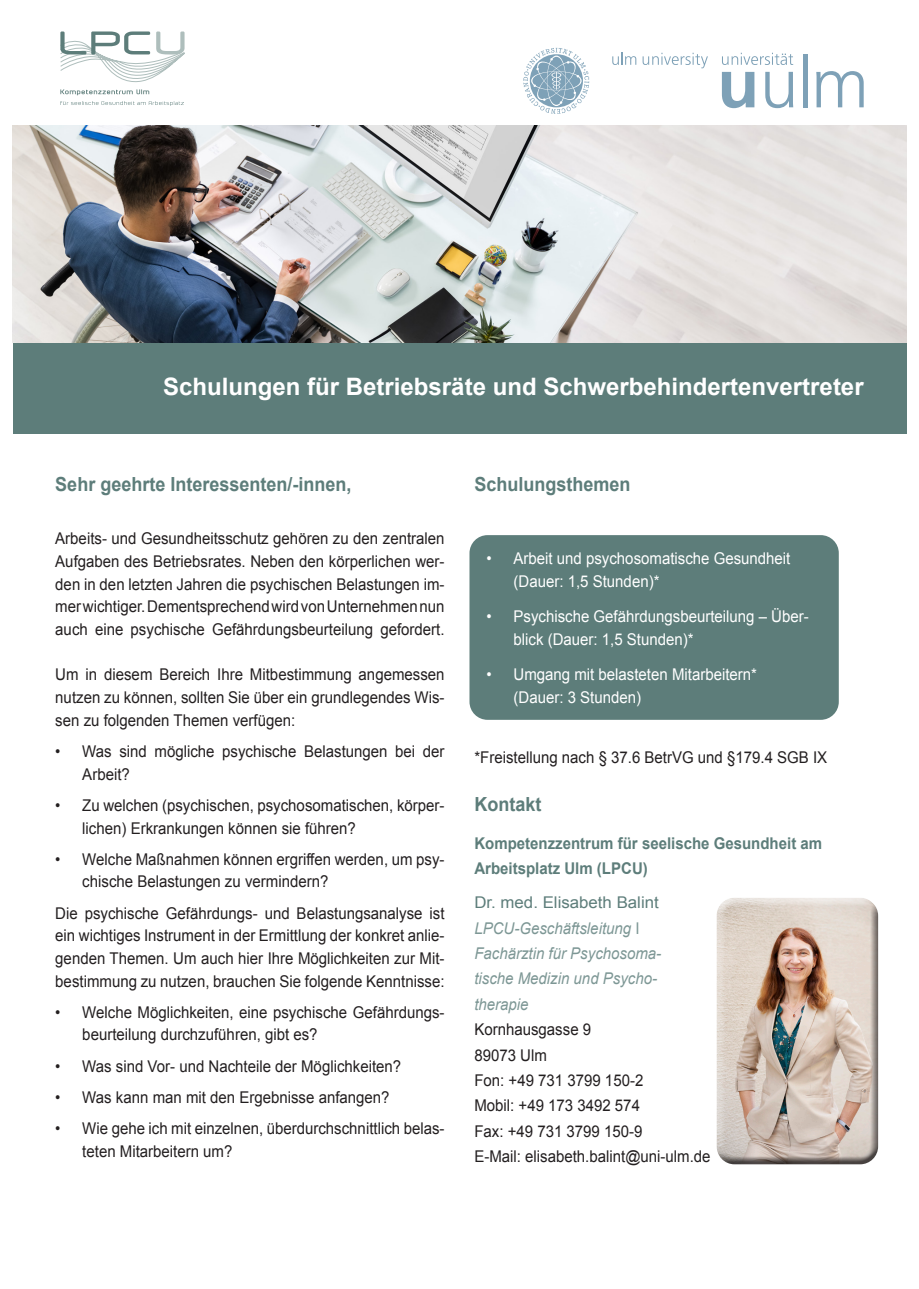
<style>
.page{position:relative;width:919px;height:1289px;background:#fff}
.page>*{position:absolute;margin:0;border:0;box-sizing:border-box;transform-origin:0 0}
.t1{font:700 24px "Arial";color:#fff}
.Ueberschrift{font:700 19.35px "Arial";color:#5d7d7a;scale:.93 1}
.Ueberschrift-2{font:16.2px/22.6px "Arial";color:#231f20;scale:.93 1}
.t2{font:16.2px/22.6px "Arial";color:#fff;scale:.93 1}
.Lautext{font:16.2px/25.3px "Arial";color:#231f20;scale:.93 1}
.Lautext-2{font:italic 16.2px/25.3px "Arial";color:#7d9795;scale:.93 1}
.Lautext-3{font:700 16.2px/25.3px "Arial";color:#5d7d7a;scale:.93 1}
.Lautext-4{font:16.2px "Arial";color:#5d7d7a;scale:1.04 1}
.s1{font-style:normal}
.s2{font-style:italic;color:#7d9795}
</style>
<div class="page">
<div style="left:13px;top:338px;width:893px;height:96px;background:#5d7d7a"></div>
<img style="left:13px;top:125px;width:893px;height:217px">
<svg style="left:60px;top:101px;width:124px;height:5px"></svg>
<svg style="left:60px;top:89px;width:89px;height:6px"></svg>
<svg style="left:60px;top:31px;width:125px;height:52px"></svg>
<div style="left:714px;top:895px;width:164px;height:258px;background:#fff;opacity:.75"></div>
<div style="left:714px;top:902px;width:164px;height:262px;background:#231f20;opacity:.75"></div>
<div style="left:469px;top:535px;width:369px;height:184px;background:#5d7d7a;border-radius:18px"></div>
<svg style="left:523px;top:48px;width:66px;height:66px"></svg>
<svg style="left:722px;top:53px;width:71px;height:12px"></svg>
<svg style="left:721px;top:72px;width:33px;height:36px"></svg>
<svg style="left:765px;top:72px;width:28px;height:36px"></svg>
<div style="left:802px;top:54px;width:5px;height:53px;background:#7ea1b7"></div>
<svg style="left:816px;top:71px;width:47px;height:36px"></svg>
<svg style="left:612px;top:52px;width:24px;height:13px"></svg>
<svg style="left:642px;top:53px;width:65px;height:15px"></svg>
<p class="t1" style="left:163px;top:370px;width:702px">Schulungen für Betriebsräte und Schwerbehindertenvertreter</p>
<p class="Ueberschrift" style="left:55px;top:471px;width:320px">Sehr geehrte Interessenten/-innen,</p>
<p class="Ueberschrift-2" style="left:55px;top:527px;width:420px;text-align:justify">Arbeits- und Gesundheitsschutz gehören zu den zentralen Aufgaben des Betriebsrates. Neben den körperlichen wer&shy;den in den letzten Jahren die psychischen Belastungen im&shy;mer wichtiger. Dementsprechend wird von Unternehmen nun auch eine psychische Gefährdungsbeurteilung gefordert.</p>
<p class="Ueberschrift-2" style="left:55px;top:663px;width:420px;text-align:justify">Um in diesem Bereich Ihre Mitbestimmung angemessen nutzen zu können, sollten Sie über ein grundlegendes Wis&shy;sen zu folgenden Themen verfügen:</p>
<p class="Ueberschrift-2" style="left:82px;top:740px;width:391px;text-indent:-27px">• Was sind mögliche psychische Belastungen bei der<br>Arbeit?</p>
<p class="Ueberschrift-2" style="left:82px;top:794px;width:391px;text-indent:-27px">• Zu welchen (psychischen, psychosomatischen, körper&shy;lichen) Erkrankungen können sie führen?</p>
<p class="Ueberschrift-2" style="left:82px;top:847px;width:391px;text-indent:-27px">• Welche Maßnahmen können ergriffen werden, um psy&shy;chische Belastungen zu vermindern?</p>
<p class="Ueberschrift-2" style="left:55px;top:901px;width:420px;text-align:justify">Die psychische Gefährdungs- und Belastungsanalyse ist ein wichtiges Instrument in der Ermittlung der konkret anlie&shy;genden Themen. Um auch hier Ihre Möglichkeiten zur Mit&shy;bestimmung zu nutzen, brauchen Sie folgende Kenntnisse:</p>
<p class="Ueberschrift-2" style="left:82px;top:1000px;width:391px;text-indent:-27px">• Welche Möglichkeiten, eine psychische Gefährdungs&shy;beurteilung durchzuführen, gibt es?</p>
<p class="Ueberschrift-2" style="left:55px;top:1054px;width:373px">• Was sind Vor- und Nachteile der Möglichkeiten?</p>
<p class="Ueberschrift-2" style="left:55px;top:1085px;width:361px">• Was kann man mit den Ergebnisse anfangen?</p>
<p class="Ueberschrift-2" style="left:82px;top:1117px;width:391px;text-indent:-27px">• Wie gehe ich mit einzelnen, überdurchschnittlich belas&shy;teten Mitarbeitern um?</p>
<p class="Ueberschrift" style="left:474px;top:471px;width:169px">Schulungsthemen</p>
<p class="t2" style="left:513px;top:547px;width:299px;text-indent:-27px">• Arbeit und psychosomatische Gesundheit (Dauer: 1,5 Stunden)*</p>
<p class="t2" style="left:513px;top:605px;width:319px;text-indent:-27px">• Psychische Gefährdungsbeurteilung – Über&shy;blick (Dauer: 1,5 Stunden)*</p>
<p class="t2" style="left:513px;top:663px;width:263px;text-indent:-27px">• Umgang mit belasteten Mitarbeitern* (Dauer: 3 Stunden)</p>
<p class="Ueberschrift-2" style="left:474px;top:745px;width:381px">*Freistellung nach § 37.6 BetrVG und §179.4 SGB IX</p>
<p class="Ueberschrift" style="left:474px;top:791px;width:74px">Kontakt</p>
<p class="Lautext-3" style="left:474px;top:831px;width:375px">Kompetenzzentrum für seelische Gesundheit am<br>Arbeitsplatz Ulm (LPCU)</p>
<p class="Lautext-4" style="left:474px;top:891px;width:179px">Dr. med. Elisabeth Balint</p>
<p class="Lautext-2" style="left:474px;top:915px;width:202px">LPCU-Geschäftsleitung <span class="s1">I<br></span>Fachärztin für Psychosoma-</p>
<p class="Lautext-2" style="left:474px;top:966px;width:198px">tische Medizin und Psycho-</p>
<p class="Lautext" style="left:474px;top:991px;width:127px"><span class="s2">therapie<br></span>Kornhausgasse 9</p>
<p class="Lautext" style="left:474px;top:1042px;width:79px">89073 Ulm</p>
<p class="Lautext" style="left:474px;top:1067px;width:183px">Fon: +49 731 3799 150-2</p>
<p class="Lautext" style="left:474px;top:1093px;width:179px">Mobil: +49 173 3492 574</p>
<p class="Lautext" style="left:474px;top:1118px;width:255px">Fax: +49 731 3799 150-9<br>E-Mail: elisabeth.balint@uni-ulm.de</p>
</div>
